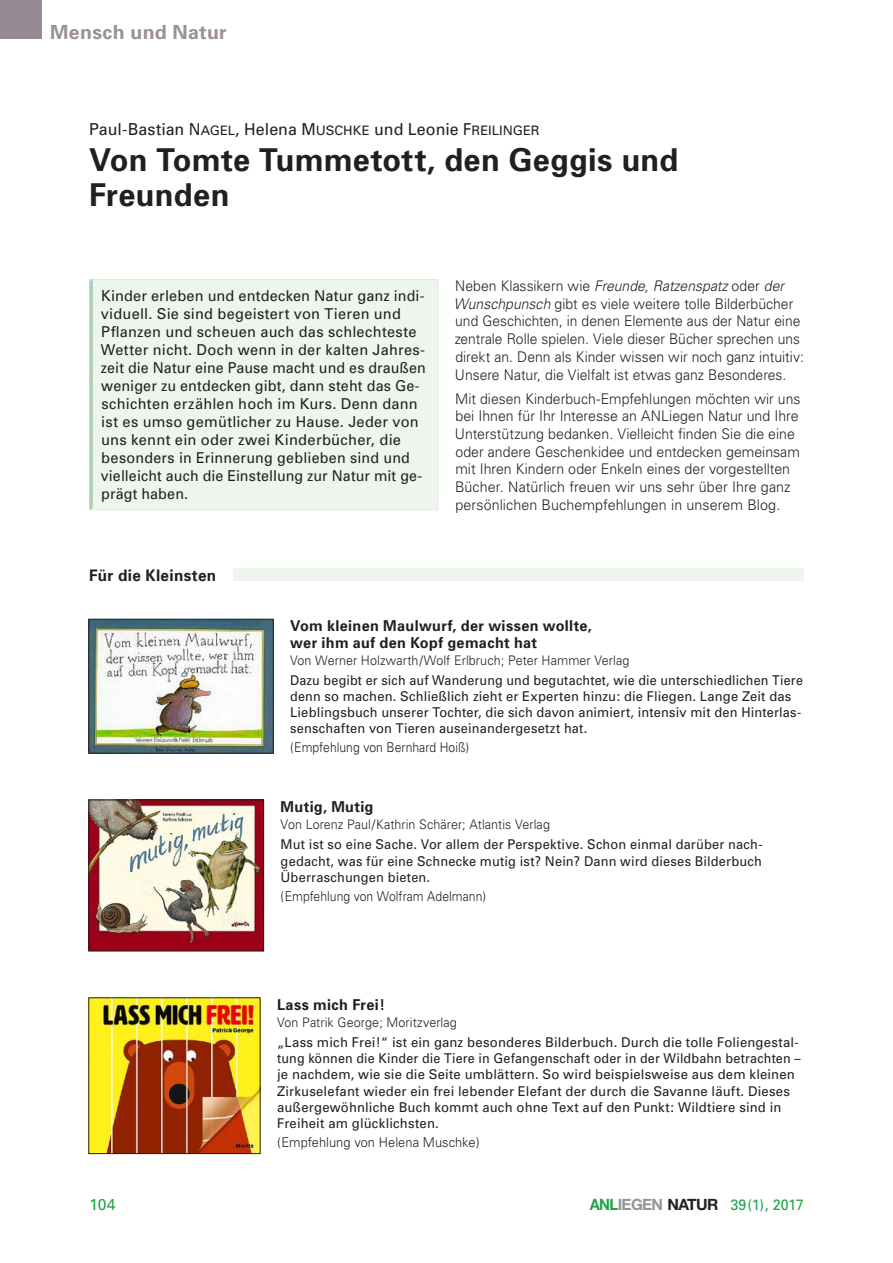
<style>
.page{position:relative;width:893px;height:1263px;background:#fff}
.page>*{position:absolute;margin:0;border:0;box-sizing:border-box;transform-origin:0 0}
.H1__Haupttitel{font:700 31.5px/34.5px "Univers";letter-spacing:.01em;color:#231f20}
.t1{font:700 19.5px "Univers";letter-spacing:.02em;color:#9c909b}
.P7__Autor{font:16.5px "Univers";color:#231f20}
.H5__Kol_Titel_1{font:700 15.9px "Univers";letter-spacing:.025em;color:#231f20;scale:.96 1}
.t2{font:15.75px "Univers";color:#1fa245}
.P2__Zusammenfassung{font:15px/18px "Univers";letter-spacing:.015em;color:#231f20}
.H5__Kol_Titel_Buchb{font:700 15px/16.5px "Univers";letter-spacing:.025em;color:#231f20;scale:.96 1}
.t3{font:15px "Univers";letter-spacing:-.01em;color:#1fa245;scale:.95 1}
.P1__Fließtext_2Sp{font:300 14.7px/17.7px "Univers";color:#231f20;scale:.95 1}
.P9__Buchbesprechung{font:13.5px/16px "Univers";letter-spacing:.015em;color:#231f20}
.P9__Buchbesprechung-2{font:13.5px/16px "Univers";letter-spacing:.015em;color:#231f20;scale:.93 1}
.P9__Buchbesprechung-3{font:13.5px/16px "Univers";letter-spacing:.015em;color:#231f20;text-align:justify;scale:.95 1}
.P9__Buchbesprechung-4{font:300 13.5px "Univers";letter-spacing:.005em;color:#231f20;scale:.9 1}
.P9__Buchbesprechung-5{font:300 13.5px "Univers";letter-spacing:.005em;color:#231f20;scale:.95 1}
.P9__Buchbesprechung-6{font:300 13.2px "Univers";letter-spacing:.005em;color:#231f20;scale:.95 1}
.s1{font-style:inherit}
.s2{font-size:13.05px}
.s3{font-style:italic}
.s4{font-family:"Helvetica Neue";font-weight:700;font-size:15.6px}
.s5{font-family:"Helvetica Neue";font-weight:700;font-size:15.6px;color:#939598}
.s6{font-family:"Helvetica Neue";font-weight:700;font-size:15.6px;color:#231f20}
</style>
<div class="page">
<div style="left:0;top:0;width:42px;height:39px;background:#958a94"></div>
<div style="left:89px;top:279px;width:349px;height:231px;background:#edf5ec;border:1px solid #dbebda"></div>
<svg style="left:89px;top:279px;width:5px;height:231px"></svg>
<div style="left:233px;top:568px;width:571px;height:13px;background:#edf5ec"></div>
<img style="left:91px;top:621px;width:180px;height:130px">
<div style="left:89px;top:619px;width:184px;height:134px;border:1px solid #231f20"></div>
<img style="left:91px;top:802px;width:171px;height:147px">
<img style="left:91px;top:1000px;width:167px;height:152px">
<h2 class="t1" style="left:50px;top:20px;width:178px">Mensch und Natur</h2>
<p class="P7__Autor" style="left:89px;top:120px;width:452px">Paul-Bastian <span class="s1">N</span><span class="s2">AGEL</span>, Helena <span class="s1">M</span><span class="s2">USCHKE</span> und Leonie <span class="s1">F</span><span class="s2">REILINGER</span></p>
<h1 class="H1__Haupttitel" style="left:89px;top:143px;width:590px">Von Tomte Tummetott, den Geggis und<br>Freunden</h1>
<p class="P2__Zusammenfassung" style="left:101px;top:287px;width:327px">Kinder erleben und entdecken Natur ganz indi&shy;viduell. Sie sind begeistert von Tieren und Pflanzen und scheuen auch das schlechteste Wetter nicht. Doch wenn in der kalten Jahres&shy;zeit die Natur eine Pause macht und es draußen weniger zu entdecken gibt, dann steht das Ge&shy;schichten erzählen hoch im Kurs. Denn dann ist es umso gemütlicher zu Hause. Jeder von uns kennt ein oder zwei Kinderbücher, die besonders in Erinnerung geblieben sind und vielleicht auch die Einstellung zur Natur mit ge&shy;prägt haben.</p>
<p class="P1__Fließtext_2Sp" style="left:454px;top:277px;width:370px">Neben Klassikern wie <span class="s3">Freunde, Ratzenspatz</span> oder <span class="s3">der Wunschpunsch</span> gibt es viele weitere tolle Bilderbücher und Geschichten, in denen Elemente aus der Natur eine zentrale Rolle spielen. Viele dieser Bücher sprechen uns direkt an. Denn als Kinder wissen wir noch ganz intuitiv:<br>Unsere Natur, die Vielfalt ist etwas ganz Besonderes.</p>
<p class="P1__Fließtext_2Sp" style="left:455px;top:390px;width:365px">Mit diesen Kinderbuch-Empfehlungen möchten wir uns bei Ihnen für Ihr Interesse an ANLiegen Natur und Ihre Unterstützung bedanken. Vielleicht finden Sie die eine oder andere Geschenkidee und entdecken gemeinsam mit Ihren Kindern oder Enkeln eines der vorgestellten Bücher. Natürlich freuen wir uns sehr über Ihre ganz persönlichen Buchempfehlungen in unserem Blog.</p>
<h5 class="H5__Kol_Titel_1" style="left:89px;top:566px;width:134px">Für die Kleinsten</h5>
<p class="H5__Kol_Titel_Buchb" style="left:290px;top:617px;width:315px">Vom kleinen Maulwurf, der wissen wollte, wer ihm auf den Kopf gemacht hat</p>
<p class="P9__Buchbesprechung-6" style="left:290px;top:652px;width:358px">Von Werner Holzwarth/Wolf Erlbruch; Peter Hammer Verlag</p>
<p class="P9__Buchbesprechung-2" style="left:290px;top:672px;width:553px">Dazu begibt er sich auf Wanderung und begutachtet, wie die unterschiedlichen Tiere denn so machen. Schließlich zieht er Experten hinzu: die Fliegen. Lange Zeit das Lieblingsbuch unserer Tochter, die sich davon animiert, intensiv mit den Hinterlas&shy;senschaften von Tieren auseinandergesetzt hat.</p>
<p class="P9__Buchbesprechung-4" style="left:290px;top:739px;width:200px">(Empfehlung von Bernhard Hoiß)</p>
<p class="H5__Kol_Titel_Buchb" style="left:281px;top:798px;width:98px">Mutig, Mutig</p>
<p class="P9__Buchbesprechung-6" style="left:281px;top:816px;width:285px">Von Lorenz Paul/Kathrin Schärer; Atlantis Verlag</p>
<p class="P9__Buchbesprechung-3" style="left:281px;top:837px;width:508px">Mut ist so eine Sache. Vor allem der Perspektive. Schon einmal darüber nach&shy;gedacht, was für eine Schnecke mutig ist? Nein? Dann wird dieses Bilderbuch Überraschungen bieten.</p>
<p class="P9__Buchbesprechung-4" style="left:281px;top:888px;width:230px">(Empfehlung von Wolfram Adelmann)</p>
<p class="H5__Kol_Titel_Buchb" style="left:277px;top:996px;width:114px">Lass mich Frei!</p>
<p class="P9__Buchbesprechung-6" style="left:277px;top:1014px;width:191px">Von Patrik George; Moritzverlag</p>
<p class="P9__Buchbesprechung" style="left:277px;top:1035px;width:525px">„Lass mich Frei!“ ist ein ganz besonderes Bilderbuch. Durch die tolle Foliengestal&shy;tung können die Kinder die Tiere in Gefangenschaft oder in der Wildbahn betrachten – je nachdem, wie sie die Seite umblättern. So wird beispielsweise aus dem kleinen Zirkuselefant wieder ein frei lebender Elefant der durch die Savanne läuft. Dieses außergewöhnliche Buch kommt auch ohne Text auf den Punkt: Wildtiere sind in Freiheit am glücklichsten.</p>
<p class="P9__Buchbesprechung-5" style="left:277px;top:1134px;width:215px">(Empfehlung von Helena Muschke)</p>
<p class="t2" style="left:89px;top:1195px;width:28px">104</p>
<p class="t3" style="left:590px;top:1196px;width:227px"><span class="s4">ANL</span><span class="s5">IEGEN</span> <span class="s6">NATUR</span> 39(1), 2017</p>
</div>
